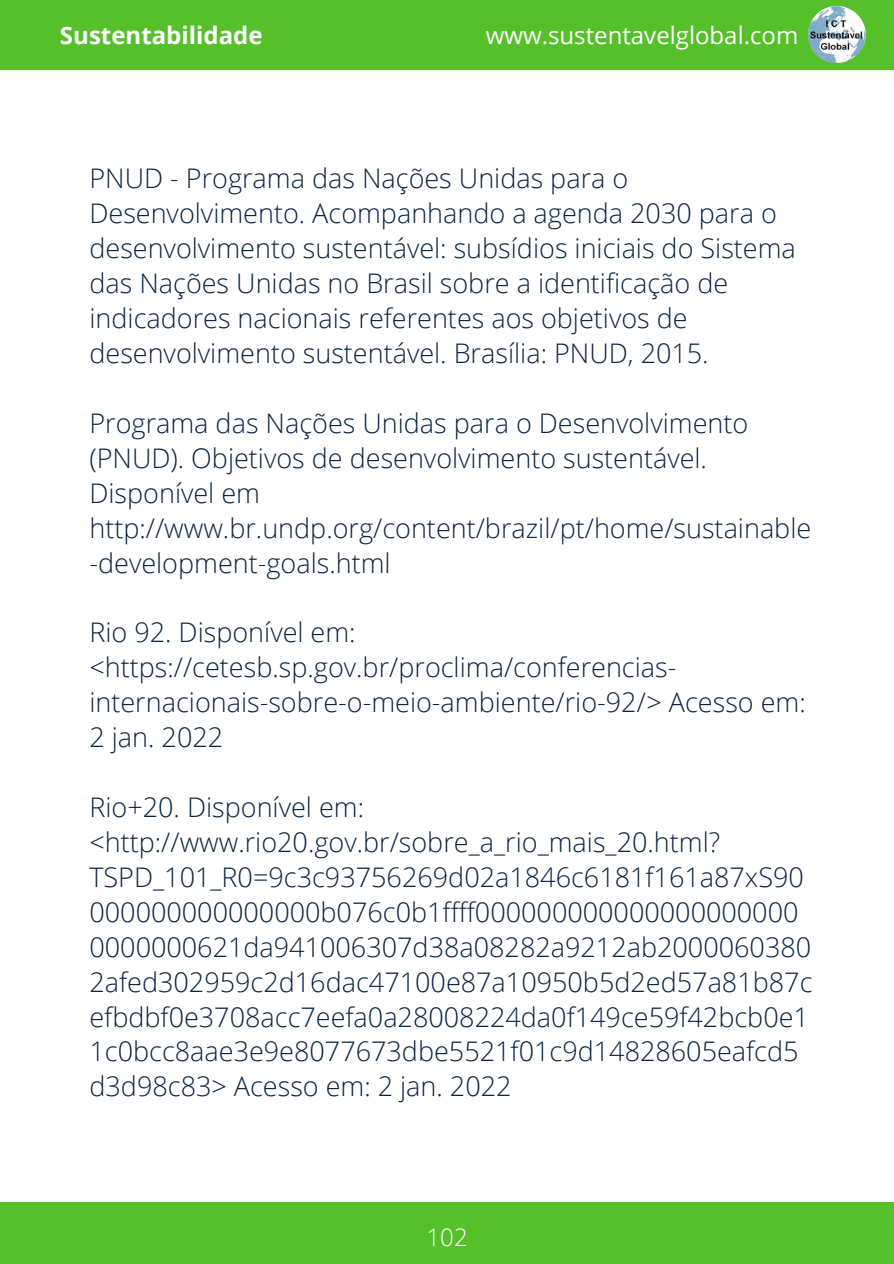
<style>
.page{position:relative;width:894px;height:1264px;background:#fff}
.page>*{position:absolute;margin:0;border:0;box-sizing:border-box;transform-origin:0 0}
.t1{font:300 27px/35px "Open Sans";color:#0b2644}
.t2{font:24px "Open Sans";color:#fff}
.t3{font:700 24px "Open Sans";color:#fff}
.t4{font:300 24px "Open Sans";color:#fff}
</style>
<div class="page">
<div style="left:0;top:0;width:893px;height:70px;background:#56c02b"></div>
<div style="left:0;top:1202px;width:893px;height:61px;background:#56c02b"></div>
<img style="left:808px;top:5px;width:58px;height:58px">
<p class="t3" style="left:60px;top:19px;width:204px">Sustentabilidade</p>
<p class="t2" style="left:485px;top:19px;width:314px">www.sustentavelglobal.com</p>
<p class="t1" style="left:89px;top:160px;width:707px">PNUD - Programa das Nações Unidas para o Desenvolvimento. Acompanhando a agenda 2030 para o desenvolvimento sustentável: subsídios iniciais do Sistema das Nações Unidas no Brasil sobre a identificação de indicadores nacionais referentes aos objetivos de desenvolvimento sustentável. Brasília: PNUD, 2015.</p>
<p class="t1" style="left:89px;top:405px;width:723px">Programa das Nações Unidas para o Desenvolvimento (PNUD). Objetivos de desenvolvimento sustentável.<br>Disponível em http://www.br.undp.org/content/brazil/pt/home/sustainable -development-goals.html</p>
<p class="t1" style="left:89px;top:614px;width:717px">Rio 92. Disponível em: &lt;https://cetesb.sp.gov.br/proclima/conferencias&shy;internacionais-sobre-o-meio-ambiente/rio-92/&gt; Acesso em:<br>2 jan. 2022</p>
<p class="t1" style="left:89px;top:789px;width:724px">Rio+20. Disponível em: &lt;http://www.rio20.gov.br/sobre_a_rio_mais_20.html?<br>TSPD_101_R0=9c3c93756269d02a1846c6181f161a87xS90<br>000000000000000b076c0b1ffff000000000000000000000<br>0000000621da941006307d38a08282a9212ab2000060380<br>2afed302959c2d16dac47100e87a10950b5d2ed57a81b87c efbdbf0e3708acc7eefa0a28008224da0f149ce59f42bcb0e1<br>1c0bcc8aae3e9e8077673dbe5521f01c9d14828605eafcd5 d3d98c83&gt; Acesso em: 2 jan. 2022</p>
<p class="t4" style="left:426px;top:1220px;width:43px">102</p>
</div>
